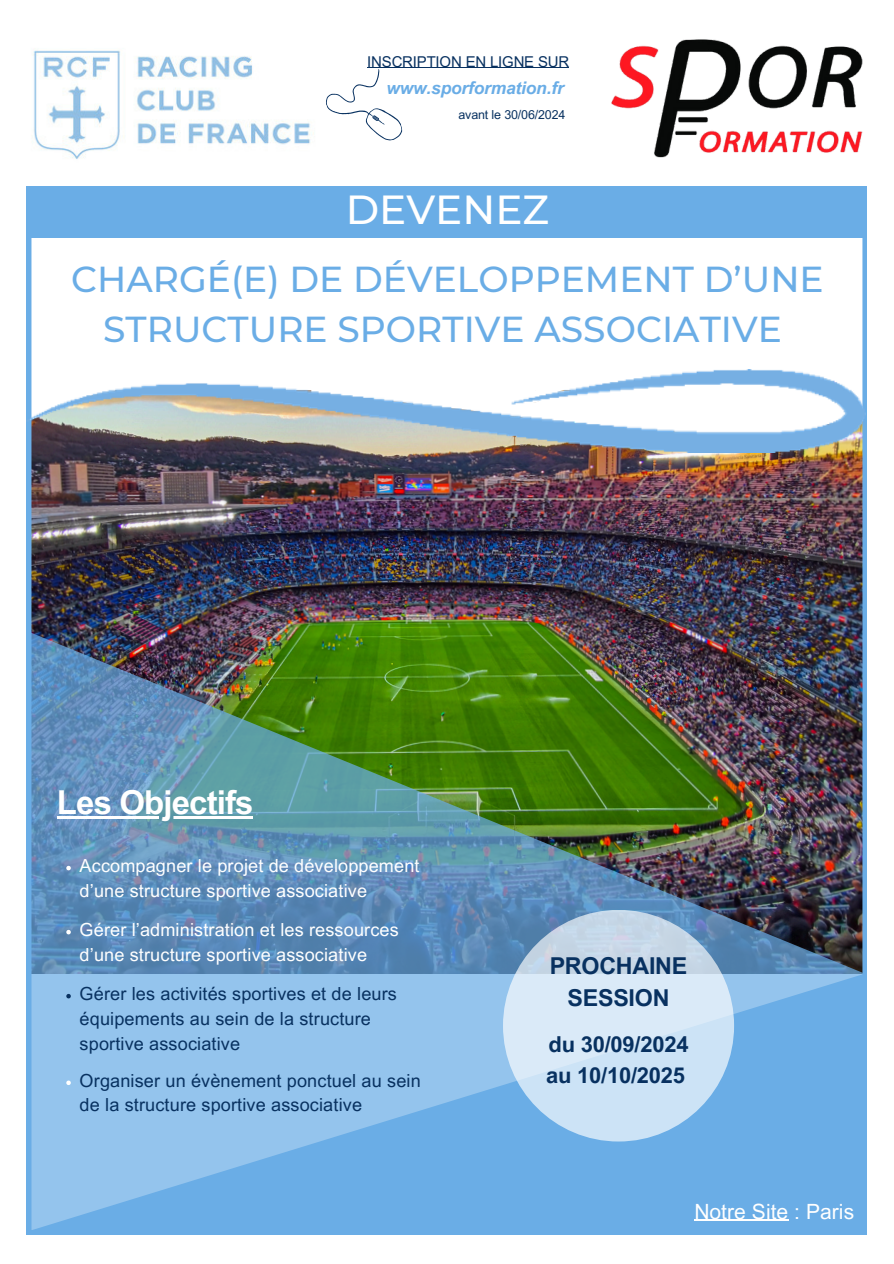
<style>
.page{position:relative;width:894px;height:1264px;background:#fff}
.page>*{position:absolute;margin:0;border:0;box-sizing:border-box;transform-origin:0 0}
.t1{font:500 40.5px "Montserrat";color:#fff}
.t2{font:500 36px/49.9px "Montserrat";color:#6aade6;text-align:center}
.t3{font:700 33px "Arial MT Pro";letter-spacing:-.025em;color:#fff}
.t4{font:700 23.25px/32px "Arial MT Pro";letter-spacing:-.01em;color:#083160;text-align:center}
.t5{font:700 21.9px/30.3px "Arial MT Pro";letter-spacing:-.01em;color:#083160}
.t6{font:21px "Arial MT Pro";letter-spacing:.005em;color:#fff}
.t7{font:18px/24.9px "Arial MT Pro";letter-spacing:.01em;color:#083160}
.t8{font:18px/24.9px "Arial MT Pro";letter-spacing:.01em;color:#fff}
.t9{font:italic 700 17.4px "Arial MT Pro";letter-spacing:-.01em;color:#6aade6}
.t10{font:14.85px "Arial MT Pro";letter-spacing:-.01em;color:#083160}
.t11{font:12.45px "Arial MT Pro";letter-spacing:-.01em;color:#083160}
</style>
<div class="page">
<img style="left:27px;top:187px;width:839px;height:1047px">
<div style="left:503px;top:909px;width:231px;height:232px;background:linear-gradient(to bottom,#cad9e8,#d2e9fc);border-radius:50%"></div>
<svg style="left:326px;top:69px;width:76px;height:71px"></svg>
<img style="left:611px;top:39px;width:252px;height:119px">
<img style="left:26px;top:369px;width:838px;height:84px">
<svg style="left:66px;top:865px;width:5px;height:5px"></svg>
<svg style="left:66px;top:929px;width:5px;height:5px"></svg>
<svg style="left:66px;top:993px;width:5px;height:5px"></svg>
<svg style="left:66px;top:1080px;width:5px;height:5px"></svg>
<hr style="left:57px;top:816px;width:196px;height:2px;background:#fff">
<hr style="left:694px;top:1219px;width:94px;height:1px;background:#fff">
<hr style="left:367px;top:67px;width:202px;height:1px;background:#083160">
<img style="left:33px;top:50px;width:281px;height:109px">
<p class="t10" style="left:367px;top:56px;width:203px">INSCRIPTION EN LIGNE SUR</p>
<p class="t9" style="left:386px;top:81px;width:179px">www.sporformation.fr</p>
<p class="t11" style="left:458px;top:110px;width:108px">avant le 30/06/2024</p>
<h1 class="t1" style="left:345px;top:185px;width:205px">DEVENEZ</h1>
<h2 class="t2" style="left:71px;top:254px;width:754px">CHARGÉ(E) DE DÉVELOPPEMENT D’UNE<br>STRUCTURE SPORTIVE ASSOCIATIVE</h2>
<h3 class="t3" style="left:57px;top:789px;width:198px">Les Objectifs</h3>
<p class="t8" style="left:80px;top:855px;width:341px">Accompagner le projet de développement d’une structure sportive associative</p>
<p class="t8" style="left:80px;top:919px;width:320px">Gérer l’administration et les ressources d’une structure sportive associative</p>
<p class="t7" style="left:80px;top:983px;width:319px">Gérer les activités sportives et de leurs équipements au sein de la structure sportive associative</p>
<p class="t7" style="left:80px;top:1070px;width:342px">Organiser un évènement ponctuel au sein de la structure sportive associative</p>
<p class="t4" style="left:549px;top:952px;width:139px">PROCHAINE<br>SESSION</p>
<p class="t5" style="left:546px;top:1032px;width:144px">du 30/09/2024 au 10/10/2025</p>
<p class="t6" style="left:694px;top:1203px;width:161px">Notre Site : Paris</p>
</div>
